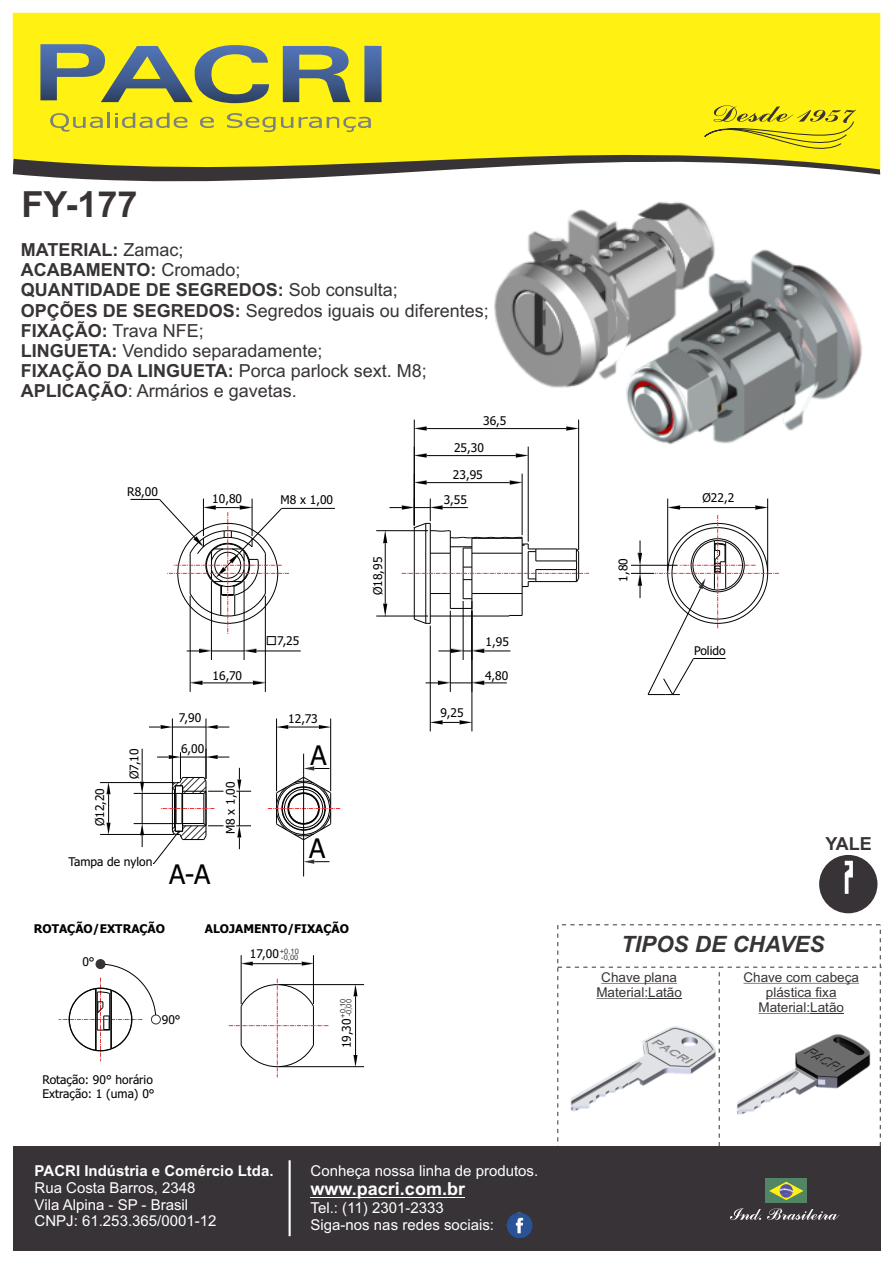
<style>
.page{position:relative;width:893px;height:1263px;background:#fff}
.page>*{position:absolute;margin:0;border:0;box-sizing:border-box;transform-origin:0 0}
.t1{font:700 36px "Arial";color:#383336}
.t2{font:27px "Tahoma";color:#000}
.t3{font:italic 700 22.5px "Arial";color:#383336}
.t4{font:18px/20.1px "Arial";color:#383336}
.t5{font:700 18px "Arial";color:#fff}
.t6{font:700 18px "Arial";color:#383336}
.t7{font:15px/16.8px "Arial";color:#fff}
.t8{font:700 15px "Arial";color:#fff}
.t9{font:13.5px/15.1px "Arial";color:#383336;text-align:center}
.t10{font:12px/14.5px "Tahoma";color:#000}
.t11{font:700 12px "Tahoma";color:#000}
.t12{font:7.5px/6px "Arial";color:#383336}
.s1{font-weight:700}
.s2{font-family:"AIGDT"}
</style>
<div class="page">
<div style="left:13px;top:1146px;width:867px;height:104px;background:#383336"></div>
<svg style="left:13px;top:13px;width:867px;height:169px;fill:#fff212"></svg>
<svg style="left:40px;top:44px;width:230px;height:59px"></svg>
<svg style="left:283px;top:46px;width:68px;height:56px"></svg>
<svg style="left:364px;top:46px;width:18px;height:26px"></svg>
<svg style="left:50px;top:113px;width:137px;height:19px"></svg>
<svg style="left:200px;top:117px;width:14px;height:11px"></svg>
<svg style="left:299px;top:117px;width:49px;height:15px"></svg>
<svg style="left:227px;top:113px;width:66px;height:19px"></svg>
<div style="left:765px;top:1179px;width:42px;height:24px;background:#528563"></div>
<svg style="left:769px;top:1182px;width:34px;height:18px"></svg>
<svg style="left:730px;top:1208px;width:110px;height:12px"></svg>
<img style="left:506px;top:1212px;width:27px;height:27px">
<hr style="left:311px;top:1197px;width:154px;height:1px;background:#fff">
<hr style="left:289px;top:1160px;width:2px;height:76px;background:#fff">
<svg style="left:558px;top:925px;width:324px;height:83px"></svg>
<hr style="left:427px;top:482px;width:83px;height:1px;background:#000">
<hr style="left:414px;top:447px;width:1px;height:78px;background:#000">
<hr style="left:376px;top:530px;width:52px;height:1px;background:#000">
<hr style="left:376px;top:616px;width:52px;height:1px;background:#000">
<hr style="left:190px;top:596px;width:1px;height:96px;background:#000">
<hr style="left:265px;top:596px;width:1px;height:96px;background:#000">
<hr style="left:203px;top:683px;width:50px;height:1px;background:#000">
<svg style="left:190px;top:681px;width:13px;height:4px"></svg>
<hr style="left:211px;top:581px;width:1px;height:79px;background:#000">
<hr style="left:244px;top:581px;width:1px;height:79px;background:#000">
<hr style="left:256px;top:651px;width:45px;height:1px;background:#000">
<hr style="left:211px;top:651px;width:33px;height:1px;background:#000">
<svg style="left:187px;top:649px;width:24px;height:4px"></svg>
<hr style="left:282px;top:508px;width:53px;height:1px;background:#000">
<hr style="left:430px;top:626px;width:1px;height:105px;background:#000">
<hr style="left:472px;top:611px;width:1px;height:120px;background:#000">
<hr style="left:463px;top:601px;width:1px;height:59px;background:#000">
<hr style="left:450px;top:611px;width:1px;height:81px;background:#000">
<svg style="left:415px;top:481px;width:12px;height:4px"></svg>
<svg style="left:253px;top:681px;width:13px;height:4px"></svg>
<svg style="left:244px;top:649px;width:12px;height:4px"></svg>
<svg style="left:430px;top:720px;width:42px;height:4px"></svg>
<svg style="left:438px;top:649px;width:72px;height:4px"></svg>
<svg style="left:426px;top:681px;width:81px;height:4px"></svg>
<svg style="left:383px;top:499px;width:206px;height:125px"></svg>
<svg style="left:131px;top:499px;width:158px;height:136px"></svg>
<svg style="left:631px;top:558px;width:148px;height:137px"></svg>
<hr style="left:172px;top:787px;width:1px;height:43px;background:#000">
<hr style="left:204px;top:793px;width:1px;height:30px;background:#000">
<hr style="left:206px;top:791px;width:1px;height:35px;background:#000">
<hr style="left:175px;top:793px;width:1px;height:31px;background:#000">
<hr style="left:174px;top:789px;width:1px;height:39px;background:#000">
<hr style="left:182px;top:793px;width:1px;height:30px;background:#000">
<hr style="left:176px;top:793px;width:1px;height:30px;background:#000">
<hr style="left:276px;top:718px;width:1px;height:73px;background:#000">
<hr style="left:330px;top:718px;width:1px;height:73px;background:#000">
<hr style="left:288px;top:727px;width:31px;height:1px;background:#000">
<svg style="left:277px;top:725px;width:11px;height:4px"></svg>
<svg style="left:319px;top:725px;width:12px;height:4px"></svg>
<hr style="left:206px;top:718px;width:1px;height:61px;background:#000">
<hr style="left:172px;top:718px;width:1px;height:67px;background:#000">
<svg style="left:149px;top:725px;width:80px;height:4px"></svg>
<hr style="left:100px;top:782px;width:75px;height:1px;background:#000">
<hr style="left:100px;top:834px;width:75px;height:1px;background:#000">
<svg style="left:107px;top:782px;width:4px;height:52px"></svg>
<hr style="left:134px;top:793px;width:40px;height:1px;background:#000">
<hr style="left:134px;top:823px;width:40px;height:1px;background:#000">
<hr style="left:142px;top:749px;width:1px;height:33px;background:#000">
<svg style="left:140px;top:783px;width:4px;height:64px"></svg>
<svg style="left:157px;top:752px;width:72px;height:42px"></svg>
<svg style="left:153px;top:823px;width:70px;height:41px"></svg>
<svg style="left:236px;top:768px;width:15px;height:81px"></svg>
<svg style="left:161px;top:808px;width:53px;height:1px"></svg>
<hr style="left:303px;top:775px;width:1px;height:77px;background:#000">
<svg style="left:267px;top:754px;width:73px;height:86px"></svg>
<svg style="left:303px;top:852px;width:26px;height:24px"></svg>
<div style="left:96px;top:959px;width:9px;height:10px;background:#383336;border:1px solid #383336;border-radius:50%"></div>
<div style="left:151px;top:1015px;width:10px;height:9px;background:#fff;border:1px solid #383336;border-radius:50%"></div>
<svg style="left:59px;top:964px;width:97px;height:97px"></svg>
<hr style="left:241px;top:955px;width:1px;height:49px;background:#000">
<hr style="left:313px;top:955px;width:1px;height:49px;background:#000">
<hr style="left:253px;top:963px;width:49px;height:1px;background:#000">
<svg style="left:241px;top:962px;width:12px;height:4px"></svg>
<svg style="left:302px;top:962px;width:11px;height:4px"></svg>
<hr style="left:279px;top:984px;width:85px;height:1px;background:#000">
<hr style="left:279px;top:1066px;width:85px;height:1px;background:#000">
<hr style="left:355px;top:996px;width:1px;height:59px;background:#000">
<svg style="left:354px;top:984px;width:3px;height:12px"></svg>
<svg style="left:354px;top:1055px;width:3px;height:12px"></svg>
<svg style="left:228px;top:979px;width:100px;height:98px"></svg>
<img style="left:557px;top:1000px;width:180px;height:146px">
<img style="left:704px;top:1008px;width:177px;height:144px">
<img style="left:465px;top:473px;width:304px;height:85px">
<img style="left:348px;top:72px;width:533px;height:401px">
<svg style="left:819px;top:855px;width:58px;height:58px"></svg>
<h1 class="t1" style="left:22px;top:191px;width:118px">FY-177</h1>
<p class="t4" style="left:21px;top:241px;width:470px"><span class="s1">MATERIAL:</span> Zamac;<br><span class="s1">ACABAMENTO:</span> Cromado;<br><span class="s1">QUANTIDADE DE SEGREDOS:</span> Sob consulta;<br><span class="s1">OPÇÕES DE SEGREDOS:</span> Segredos iguais ou diferentes;<br><span class="s1">FIXAÇÃO:</span> Trava NFE;<br><span class="s1">LINGUETA:</span> Vendido separadamente;<br><span class="s1">FIXAÇÃO DA LINGUETA:</span> Porca parlock sext. M8;<br><span class="s1">APLICAÇÃO</span>: Armários e gavetas.</p>
<p class="t10" style="left:483px;top:414px;width:25px">36,5</p>
<p class="t10" style="left:454px;top:442px;width:31px">25,30</p>
<p class="t10" style="left:127px;top:485px;width:32px">R8,00</p>
<p class="t10" style="left:212px;top:493px;width:31px">10,80</p>
<p class="t10" style="left:281px;top:494px;width:54px">M8 x 1,00</p>
<p class="t10" style="left:94px;top:826px;width:40px;rotate:-90deg">Ø12,20</p>
<p class="t10" style="left:128px;top:779px;width:32px;rotate:-90deg">Ø7,10</p>
<p class="t10" style="left:69px;top:856px;width:85px">Tampa de nylon</p>
<p class="t10" style="left:213px;top:669px;width:31px">16,70</p>
<p class="t10" style="left:266px;top:634px;width:35px"><span class="s2">o</span>7,25</p>
<p class="t10" style="left:179px;top:711px;width:24px">7,90</p>
<p class="t10" style="left:288px;top:712px;width:31px">12,73</p>
<p class="t10" style="left:181px;top:742px;width:25px">6,00</p>
<h2 class="t2" style="left:310px;top:744px;width:18px">A</h2>
<h2 class="t2" style="left:169px;top:863px;width:42px">A-A</h2>
<p class="t10" style="left:224px;top:834px;width:54px;rotate:-90deg">M8 x 1,00</p>
<h2 class="t2" style="left:309px;top:837px;width:18px">A</h2>
<p class="t11" style="left:34px;top:924px;width:133px">ROTAÇÃO/EXTRAÇÃO</p>
<p class="t11" style="left:205px;top:924px;width:146px">ALOJAMENTO/FIXAÇÃO</p>
<p class="t12" style="left:280px;top:949px;width:20px">+0,10 -0,00</p>
<p class="t10" style="left:340px;top:1048px;width:51px;rotate:-90deg">19,30<sup>+0,10</sup></p>
<p class="t10" style="left:250px;top:947px;width:30px">17,00</p>
<p class="t10" style="left:82px;top:956px;width:14px">0°</p>
<p class="t12" style="left:347px;top:1016px;width:19px;rotate:-90deg">-0,00</p>
<p class="t10" style="left:162px;top:1013px;width:20px">90°</p>
<p class="t10" style="left:43px;top:1073px;width:114px">Rotação: 90° horário<br>Extração: 1 (uma) 0°</p>
<p class="t10" style="left:372px;top:595px;width:40px;rotate:-90deg">Ø18,95</p>
<p class="t10" style="left:453px;top:469px;width:31px">23,95</p>
<p class="t10" style="left:444px;top:493px;width:25px">3,55</p>
<p class="t10" style="left:702px;top:491px;width:33px">Ø22,2</p>
<p class="t10" style="left:440px;top:707px;width:25px">9,25</p>
<p class="t10" style="left:486px;top:636px;width:25px">1,95</p>
<p class="t10" style="left:485px;top:669px;width:25px">4,80</p>
<p class="t10" style="left:617px;top:581px;width:25px;rotate:-90deg">1,80</p>
<p class="t10" style="left:694px;top:644px;width:33px">Polido</p>
<p class="t6" style="left:825px;top:837px;width:48px">YALE</p>
<p class="t3" style="left:621px;top:936px;width:205px">TIPOS DE CHAVES</p>
<p class="t9" style="left:596px;top:971px;width:87px">Chave plana<br>Material:Latão</p>
<p class="t9" style="left:743px;top:970px;width:117px">Chave com cabeça plástica fixa<br>Material:Latão</p>
<p class="t8" style="left:35px;top:1165px;width:240px">PACRI Indústria e Comércio Ltda.</p>
<p class="t7" style="left:35px;top:1180px;width:183px">Rua Costa Barros, 2348<br>Vila Alpina - SP - Brasil<br>CNPJ: 61.253.365/0001-12</p>
<p class="t7" style="left:311px;top:1164px;width:229px">Conheça nossa linha de produtos.</p>
<p class="t5" style="left:311px;top:1182px;width:156px">www.pacri.com.br</p>
<p class="t7" style="left:311px;top:1200px;width:185px">Tel.: (11) 2301-2333<br>Siga-nos nas redes sociais:</p>
</div>
